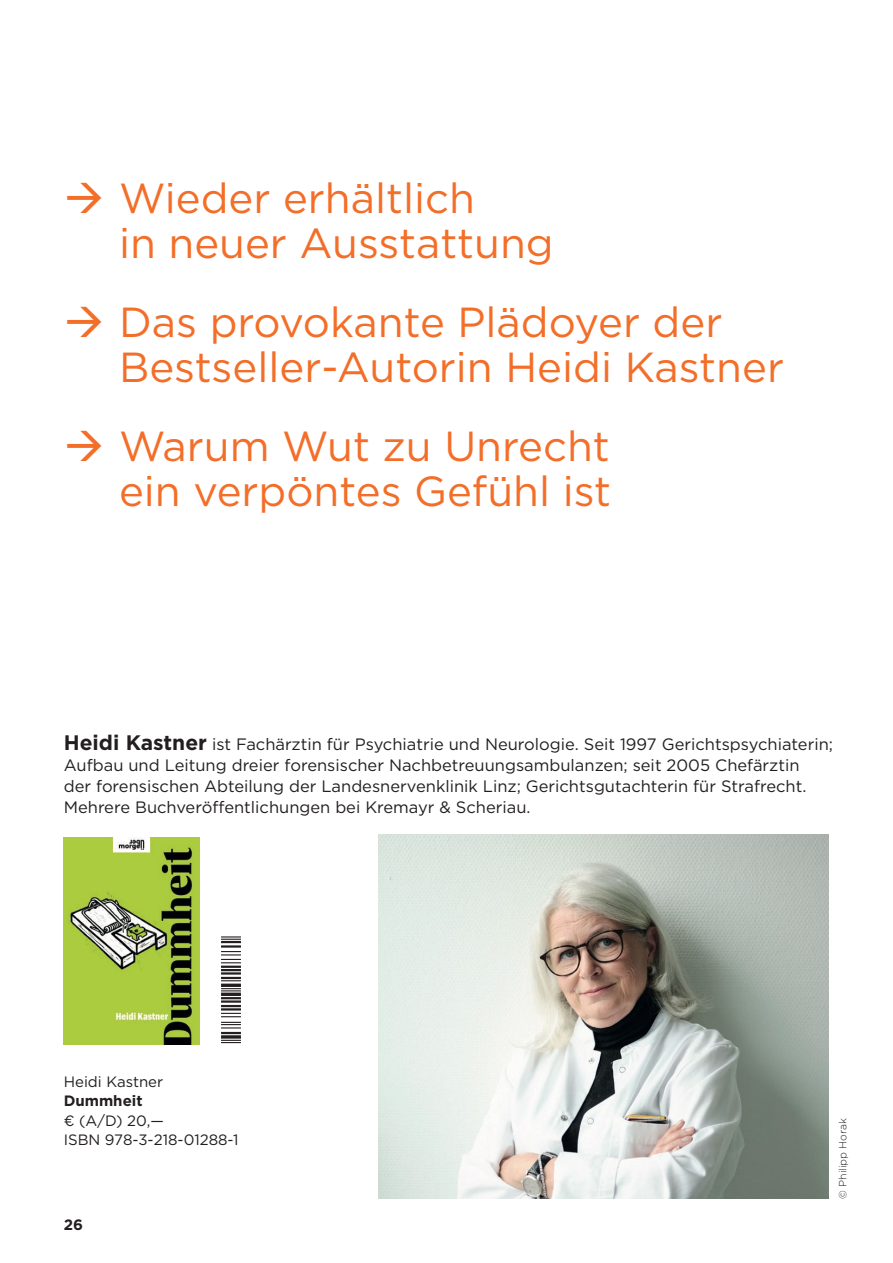
<style>
.page{position:relative;width:893px;height:1263px;background:#fff}
.page>*{position:absolute;margin:0;border:0;box-sizing:border-box;transform-origin:0 0}
.t1{font:42px/45px "Gotham";color:#f36e28}
.t2{font:16.5px/21px "Gotham";color:#231f20}
.t3{font:15px/19.5px "Gotham";color:#231f20}
.t4{font:700 15px "Gotham";color:#231f20}
.t5{font:300 10.5px "Gotham";color:#231f20}
.s1{font-weight:700;font-size:21px}
</style>
<div class="page">
<img style="left:378px;top:835px;width:451px;height:364px">
<img style="left:64px;top:837px;width:136px;height:207px">
<svg style="left:221px;top:938px;width:20px;height:106px"></svg>
<hr style="left:221px;top:936px;width:20px;height:2px;background:#231f20">
<svg style="left:221px;top:939px;width:20px;height:1px"></svg>
<hr style="left:221px;top:941px;width:20px;height:2px;background:#231f20">
<hr style="left:221px;top:945px;width:20px;height:3px;background:#231f20">
<svg style="left:221px;top:951px;width:20px;height:1px"></svg>
<hr style="left:221px;top:954px;width:20px;height:2px;background:#231f20">
<svg style="left:221px;top:959px;width:20px;height:4px"></svg>
<hr style="left:221px;top:966px;width:20px;height:2px;background:#231f20">
<hr style="left:221px;top:969px;width:20px;height:2px;background:#231f20">
<hr style="left:221px;top:972px;width:20px;height:3px;background:#231f20">
<hr style="left:221px;top:977px;width:20px;height:2px;background:#231f20">
<svg style="left:221px;top:980px;width:20px;height:1px"></svg>
<hr style="left:221px;top:984px;width:20px;height:3px;background:#231f20">
<svg style="left:221px;top:988px;width:20px;height:3px"></svg>
<hr style="left:221px;top:993px;width:20px;height:3px;background:#231f20">
<hr style="left:221px;top:997px;width:20px;height:2px;background:#231f20">
<hr style="left:221px;top:1000px;width:20px;height:3px;background:#231f20">
<hr style="left:221px;top:1005px;width:20px;height:2px;background:#231f20">
<hr style="left:221px;top:1008px;width:20px;height:3px;background:#231f20">
<svg style="left:221px;top:1013px;width:20px;height:12px"></svg>
<hr style="left:221px;top:1027px;width:20px;height:2px;background:#231f20">
<hr style="left:221px;top:1032px;width:20px;height:2px;background:#231f20">
<svg style="left:221px;top:1035px;width:20px;height:4px"></svg>
<svg style="left:221px;top:1040px;width:20px;height:3px"></svg>
<h1 class="t1" style="left:119px;top:178px;width:436px">Wieder erhältlich<br>in neuer Ausstattung</h1>
<h1 class="t1" style="left:119px;top:302px;width:666px">Das provokante Plädoyer der<br>Bestseller-Autorin Heidi Kastner</h1>
<h1 class="t1" style="left:119px;top:426px;width:494px">Warum Wut zu Unrecht ein verpöntes Gefühl ist</h1>
<p class="t2" style="left:64px;top:735px;width:771px"><span class="s1">Heidi Kastner</span> ist Fachärztin für Psychiatrie und Neurologie. Seit 1997 Gerichtspsychiaterin; Aufbau und Leitung dreier forensischer Nachbetreuungsambulanzen; seit 2005 Chefärztin<br>der forensischen Abteilung der Landesnervenklinik Linz; Gerichtsgutachterin für Strafrecht.<br>Mehrere Buchveröffentlichungen bei Kremayr &amp; Scheriau.</p>
<p class="t3" style="left:64px;top:1073px;width:101px">Heidi Kastner</p>
<p class="t4" style="left:64px;top:1096px;width:80px">Dummheit</p>
<p class="t3" style="left:64px;top:1112px;width:176px">€ (A/D) 20,—<br>ISBN 978-3-218-01288-1</p>
<p class="t4" style="left:64px;top:1220px;width:21px">26</p>
<p class="t5" style="left:839px;top:1199px;width:82px;rotate:-90deg">© Philipp Horak</p>
</div>
